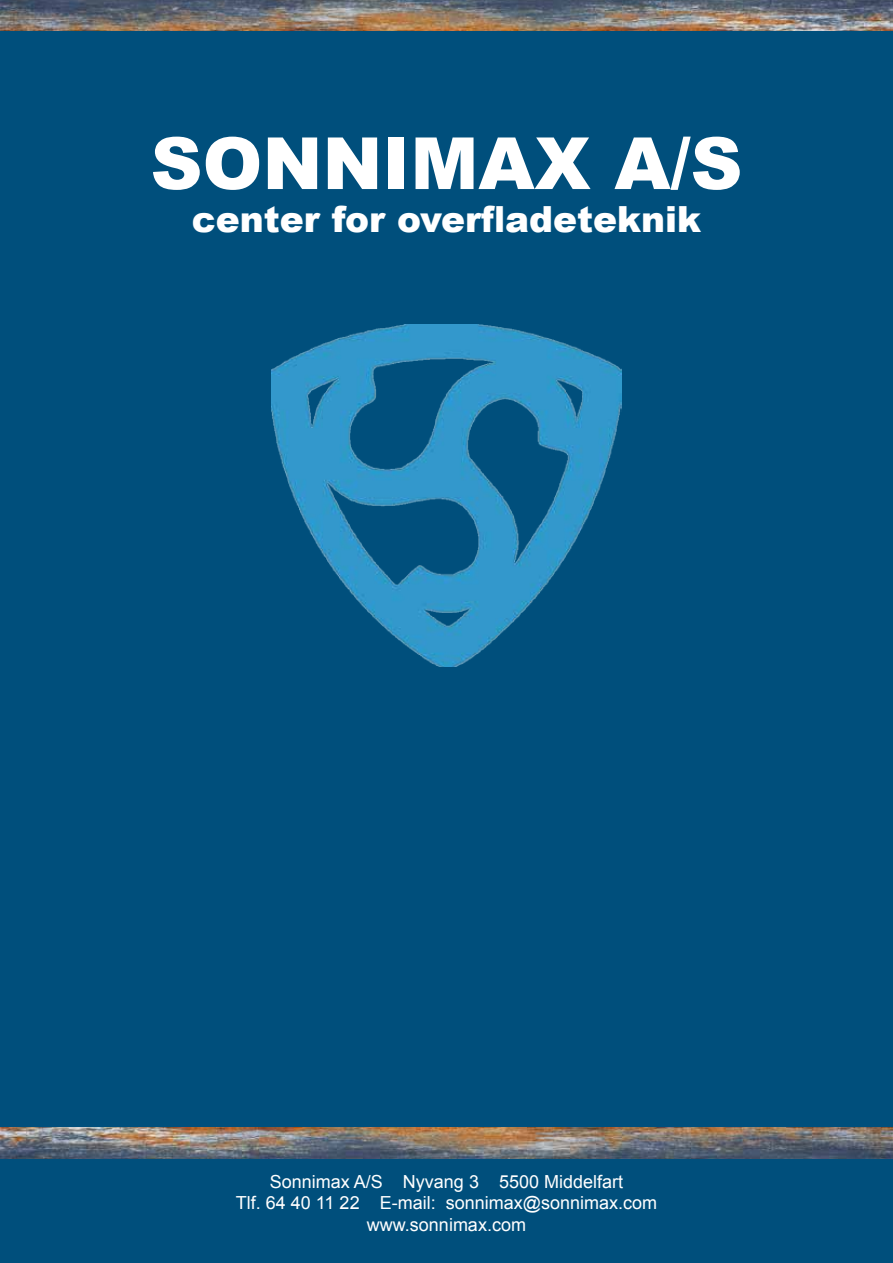
<style>
.page{position:relative;width:893px;height:1263px;background:#004f7c}
.page>*{position:absolute;margin:0;border:0;box-sizing:border-box;transform-origin:0 0}
.t1{font:900 72px "Arial";color:#fff}
.t2{font:900 36px "Arial";color:#fff}
.t3{font:18px/21.6px "Arial";color:#fff;text-align:center}
</style>
<div class="page">
<img style="left:0;top:1127px;width:893px;height:31px">
<img style="left:0;top:0;width:893px;height:31px">
<img style="left:271px;top:324px;width:351px;height:343px">
<h1 class="t1" style="left:150px;top:111px;width:593px">SONNIMAX A/S</h1>
<h2 class="t2" style="left:192px;top:193px;width:511px">center for overfladeteknik</h2>
<p class="t3" style="left:236px;top:1170px;width:423px">Sonnimax A/S Nyvang 3 5500 Middelfart<br>Tlf. 64 40 11 22 E-mail: sonnimax@sonnimax.com www.sonnimax.com</p>
</div>
